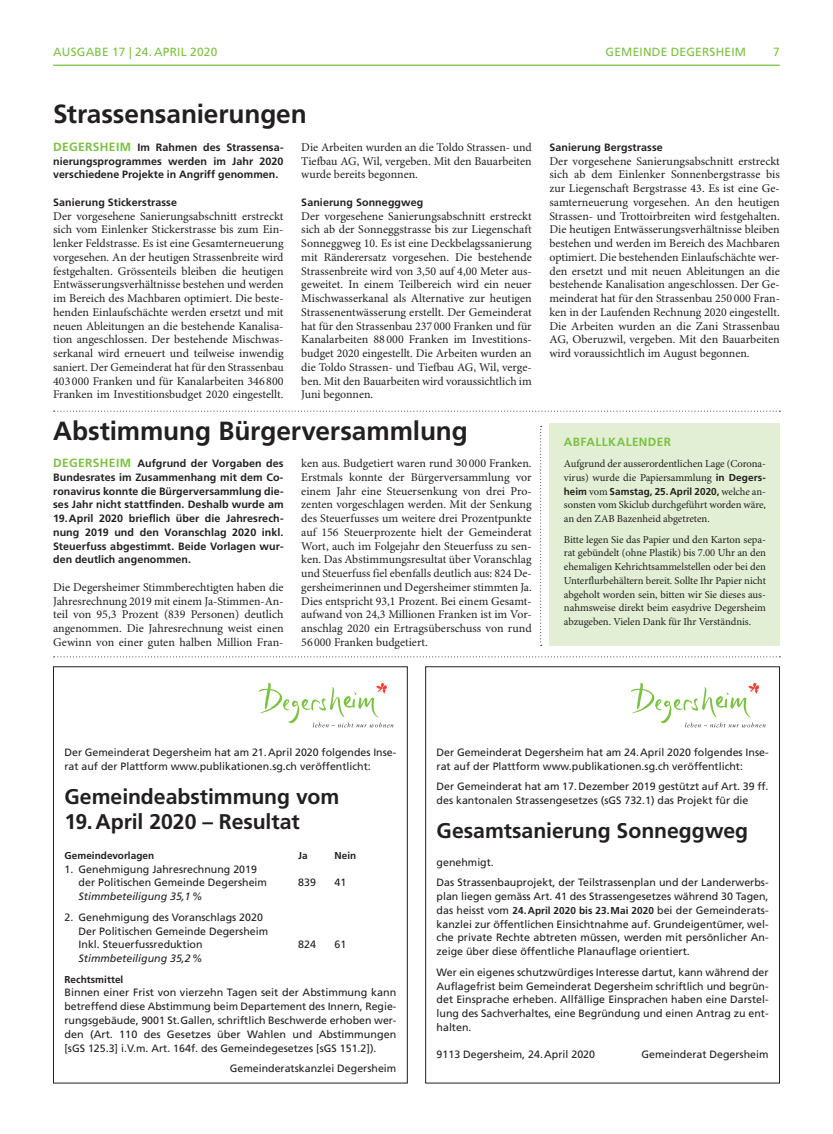
<style>
.page{position:relative;width:833px;height:1134px;background:#fff}
.page>*{position:absolute;margin:0;border:0;box-sizing:border-box;transform-origin:0 0}
.t1{font:700 26.25px "Frutiger LT Std";letter-spacing:-.005em;color:#231f20}
.t2{font:700 21.25px "Frutiger LT Std";color:#231f20}
.t3{font:11.88px/13.8px "Minion Pro";color:#231f20;text-align:justify}
.t4{font:11.88px "Frutiger LT Std";letter-spacing:.02em;color:#7bc142}
.t5{font:700 11.88px "Frutiger LT Std";letter-spacing:.03em;color:#7bc142}
.t6{font:10.62px/13.8px "Frutiger LT Std";color:#231f20}
.t7{font:700 10.62px/13.8px "Frutiger LT Std";letter-spacing:.005em;color:#231f20;text-align:justify}
.t8{font:10.62px/13.8px "Minion Pro";letter-spacing:-.005em;color:#231f20}
.t9{font:italic 10.62px "Frutiger LT Std";color:#231f20}
.t10{font:700 10px "Frutiger LT Std";letter-spacing:.005em;color:#231f20}
.s1{font-size:11.88px;color:#7bc142}
.s2{font-family:"Frutiger LT Std";font-weight:700;font-size:10px}
.s3{font-family:"Minion Pro";font-weight:400;font-size:10.62px}
.s4{font-weight:700;font-size:10px}
</style>
<div class="page">
<div style="left:53px;top:666px;width:354px;height:417px;border:1px solid #231f20"></div>
<div style="left:425px;top:666px;width:355px;height:417px;border:1px solid #231f20"></div>
<div style="left:550px;top:423px;width:230px;height:223px;background:#e2efd4"></div>
<hr style="left:53px;top:65px;width:727px;height:1px;background:#7bc142">
<svg style="left:540px;top:426px;width:1px;height:220px"></svg>
<svg style="left:54px;top:411px;width:726px;height:1px"></svg>
<svg style="left:54px;top:656px;width:726px;height:1px"></svg>
<svg style="left:259px;top:683px;width:134px;height:44px"></svg>
<svg style="left:631px;top:683px;width:134px;height:44px"></svg>
<p class="t4" style="left:53px;top:46px;width:166px">AUSGABE 17 | 24. APRIL 2020</p>
<p class="t4" style="left:605px;top:46px;width:142px">GEMEINDE DEGERSHEIM</p>
<p class="t4" style="left:773px;top:46px;width:8px">7</p>
<h1 class="t1" style="left:53px;top:101px;width:255px">Strassensanierungen</h1>
<p class="t7" style="left:53px;top:141px;width:232px"><span class="s1">DEGERSHEIM</span> Im Rahmen des Strassensa&shy;nierungsprogrammes werden im Jahr 2020 verschiedene Projekte in Angriff genommen.</p>
<p class="t7" style="left:53px;top:196px;width:125px">Sanierung Stickerstrasse</p>
<p class="t3" style="left:53px;top:210px;width:232px">Der vorgesehene Sanierungsabschnitt erstreckt sich vom Einlenker Stickerstrasse bis zum Ein&shy;lenker Feldstrasse. Es ist eine Gesamterneuerung vorgesehen. An der heutigen Strassenbreite wird festgehalten. Grössenteils bleiben die heutigen Entwässerungsverhältnisse bestehen und werden im Bereich des Machbaren optimiert. Die beste&shy;henden Einlaufschächte werden ersetzt und mit neuen Ableitungen an die bestehende Kanalisa&shy;tion angeschlossen. Der bestehende Mischwas&shy;serkanal wird erneuert und teilweise inwendig saniert. Der Gemeinderat hat für den Strassenbau 403 000 Franken und für Kanalarbeiten 346 800<br>Franken im Investitionsbudget 2020 eingestellt.</p>
<p class="t3" style="left:301px;top:141px;width:232px">Die Arbeiten wurden an die Toldo Strassen- und Tiefbau AG, Wil, vergeben. Mit den Bauarbeiten wurde bereits begonnen.</p>
<p class="t7" style="left:301px;top:196px;width:123px">Sanierung Sonneggweg</p>
<p class="t3" style="left:301px;top:210px;width:232px">Der vorgesehene Sanierungsabschnitt erstreckt sich ab der Sonneggstrasse bis zur Liegenschaft Sonneggweg 10. Es ist eine Deckbelagssanierung mit Ränderersatz vorgesehen. Die bestehende Strassenbreite wird von 3,50 auf 4,00 Meter aus&shy;geweitet. In einem Teilbereich wird ein neuer Mischwasserkanal als Alternative zur heutigen Strassenentwässerung erstellt. Der Gemeinderat hat für den Strassenbau 237 000 Franken und für Kanalarbeiten 88 000 Franken im Investitions&shy;budget 2020 eingestellt. Die Arbeiten wurden an die Toldo Strassen- und Tiefbau AG, Wil, verge&shy;ben. Mit den Bauarbeiten wird voraussichtlich im Juni begonnen.</p>
<h1 class="t1" style="left:53px;top:418px;width:416px">Abstimmung Bürgerversammlung</h1>
<p class="t7" style="left:53px;top:457px;width:232px"><span class="s1">DEGERSHEIM</span> Aufgrund der Vorgaben des Bundesrates im Zusammenhang mit dem Co&shy;ronavirus konnte die Bürgerversammlung die&shy;ses Jahr nicht stattfinden. Deshalb wurde am</p>
<p class="t7" style="left:53px;top:512px;width:232px">19. April 2020 brieflich über die Jahresrech&shy;nung 2019 und den Voranschlag 2020 inkl.<br>Steuerfuss abgestimmt. Beide Vorlagen wur&shy;den deutlich angenommen.</p>
<p class="t3" style="left:53px;top:581px;width:232px">Die Degersheimer Stimmberechtigten haben die Jahresrechnung 2019 mit einem Ja-Stimmen-An&shy;teil von 95,3 Prozent (839 Personen) deutlich angenommen. Die Jahresrechnung weist einen Gewinn von einer guten halben Million Fran-</p>
<p class="t3" style="left:301px;top:457px;width:232px">ken aus. Budgetiert waren rund 30 000 Franken.<br>Erstmals konnte der Bürgerversammlung vor einem Jahr eine Steuersenkung von drei Pro&shy;zenten vorgeschlagen werden. Mit der Senkung des Steuerfusses um weitere drei Prozentpunkte auf 156 Steuerprozente hielt der Gemeinderat Wort, auch im Folgejahr den Steuerfuss zu sen&shy;ken. Das Abstimmungsresultat über Voranschlag und Steuerfuss fiel ebenfalls deutlich aus: 824 De&shy;gersheimerinnen und Degersheimer stimmten Ja.<br>Dies entspricht 93,1 Prozent. Bei einem Gesamt&shy;aufwand von 24,3 Millionen Franken ist im Vor&shy;anschlag 2020 ein Ertragsüberschuss von rund 56 000 Franken budgetiert.</p>
<p class="t7" style="left:549px;top:141px;width:115px">Sanierung Bergstrasse</p>
<p class="t3" style="left:549px;top:155px;width:232px">Der vorgesehene Sanierungsabschnitt erstreckt sich ab dem Einlenker Sonnenbergstrasse bis zur Liegenschaft Bergstrasse 43. Es ist eine Ge&shy;samterneuerung vorgesehen. An den heutigen Strassen- und Trottoirbreiten wird festgehalten.<br>Die heutigen Entwässerungsverhältnisse bleiben bestehen und werden im Bereich des Machbaren optimiert. Die bestehenden Einlaufschächte wer&shy;den ersetzt und mit neuen Ableitungen an die bestehende Kanalisation angeschlossen. Der Ge&shy;meinderat hat für den Strassenbau 250 000 Fran&shy;ken in der Laufenden Rechnung 2020 eingestellt.<br>Die Arbeiten wurden an die Zani Strassenbau AG, Oberuzwil, vergeben. Mit den Bauarbeiten wird voraussichtlich im August begonnen.</p>
<p class="t5" style="left:564px;top:436px;width:109px">ABFALLKALENDER</p>
<p class="t8" style="left:564px;top:458px;width:204px">Aufgrund der ausserordentlichen Lage (Corona&shy;virus) wurde die Papiersammlung <span class="s2">in Degers-</span></p>
<p class="t10" style="left:564px;top:486px;width:203px">heim <span class="s3">vom</span> Samstag, 25. April 2020, <span class="s3">welche an-</span></p>
<p class="t8" style="left:564px;top:499px;width:204px">sonsten vom Skiclub durchgeführt worden wäre, an den ZAB Bazenheid abgetreten.</p>
<p class="t8" style="left:564px;top:533px;width:204px;text-align:justify">Bitte legen Sie das Papier und den Karton sepa&shy;rat gebündelt (ohne Plastik) bis 7.00 Uhr an den ehemaligen Kehrichtsammelstellen oder bei den Unterflurbehältern bereit. Sollte Ihr Papier nicht abgeholt worden sein, bitten wir Sie dieses aus&shy;nahmsweise direkt beim easydrive Degersheim abzugeben. Vielen Dank für Ihr Verständnis.</p>
<p class="t6" style="left:64px;top:746px;width:333px">Der Gemeinderat Degersheim hat am 21. April 2020 folgendes Inse&shy;rat auf der Plattform www.publikationen.sg.ch veröffentlicht:</p>
<h2 class="t2" style="left:64px;top:786px;width:276px">Gemeindeabstimmung vom</h2>
<h2 class="t2" style="left:64px;top:811px;width:237px">19. April 2020 – Resultat</h2>
<p class="t10" style="left:64px;top:851px;width:91px">Gemeindevorlagen</p>
<p class="t10" style="left:298px;top:851px;width:11px">Ja</p>
<p class="t10" style="left:334px;top:851px;width:23px">Nein</p>
<p class="t6" style="left:79px;top:863px;width:190px;text-indent:-14px">1. Genehmigung Jahresrechnung 2019 der Politischen Gemeinde Degersheim</p>
<p class="t6" style="left:298px;top:876px;width:19px">839</p>
<p class="t6" style="left:334px;top:876px;width:13px">41</p>
<p class="t9" style="left:79px;top:891px;width:126px">Stimmbeteiligung 35,1 %</p>
<p class="t6" style="left:79px;top:911px;width:191px;text-indent:-14px">2. Genehmigung des Voranschlags 2020<br>Der Politischen Gemeinde Degersheim<br>Inkl. Steuerfussreduktion</p>
<p class="t6" style="left:298px;top:938px;width:19px">824</p>
<p class="t6" style="left:334px;top:938px;width:13px">61</p>
<p class="t9" style="left:79px;top:953px;width:126px">Stimmbeteiligung 35,2 %</p>
<p class="t10" style="left:64px;top:974px;width:60px">Rechtsmittel</p>
<p class="t6" style="left:64px;top:986px;width:333px;text-align:justify">Binnen einer Frist von vierzehn Tagen seit der Abstimmung kann betreffend diese Abstimmung beim Departement des Innern, Regie&shy;rungsgebäude, 9001 St. Gallen, schriftlich Beschwerde erhoben wer&shy;den (Art. 110 des Gesetzes über Wahlen und Abstimmungen [sGS 125.3] i.V.m. Art. 164f. des Gemeindegesetzes [sGS 151.2]).</p>
<p class="t6" style="left:230px;top:1062px;width:168px">Gemeinderatskanzlei Degersheim</p>
<p class="t6" style="left:436px;top:746px;width:333px">Der Gemeinderat Degersheim hat am 24. April 2020 folgendes Inse&shy;rat auf der Plattform www.publikationen.sg.ch veröffentlicht:</p>
<p class="t6" style="left:436px;top:780px;width:333px">Der Gemeinderat hat am 17. Dezember 2019 gestützt auf Art. 39 ff. des kantonalen Strassengesetzes (sGS 732.1) das Projekt für die</p>
<h2 class="t2" style="left:436px;top:821px;width:313px">Gesamtsanierung Sonneggweg</h2>
<p class="t6" style="left:436px;top:852px;width:333px;line-height:20.6px">genehmigt.<br>Das Strassenbauprojekt, der Teilstrassenplan und der Landerwerbs-</p>
<p class="t6" style="left:436px;top:890px;width:333px;text-align:justify">plan liegen gemäss Art. 41 des Strassengesetzes während 30 Tagen, das heisst vom <span class="s4">24. April 2020 bis 23. Mai 2020</span> bei der Gemeinderats&shy;kanzlei zur öffentlichen Einsichtnahme auf. Grundeigentümer, wel&shy;che private Rechte abtreten müssen, werden mit persönlicher An&shy;zeige über diese öffentliche Planauflage orientiert.</p>
<p class="t6" style="left:436px;top:966px;width:333px;text-align:justify">Wer ein eigenes schutzwürdiges Interesse dartut, kann während der Auflagefrist beim Gemeinderat Degersheim schriftlich und begrün&shy;det Einsprache erheben. Allfällige Einsprachen haben eine Darstel&shy;lung des Sachverhaltes, eine Begründung und einen Antrag zu ent&shy;halten.</p>
<p class="t6" style="left:436px;top:1048px;width:160px">9113 Degersheim, 24. April 2020</p>
<p class="t6" style="left:641px;top:1048px;width:128px">Gemeinderat Degersheim</p>
</div>
